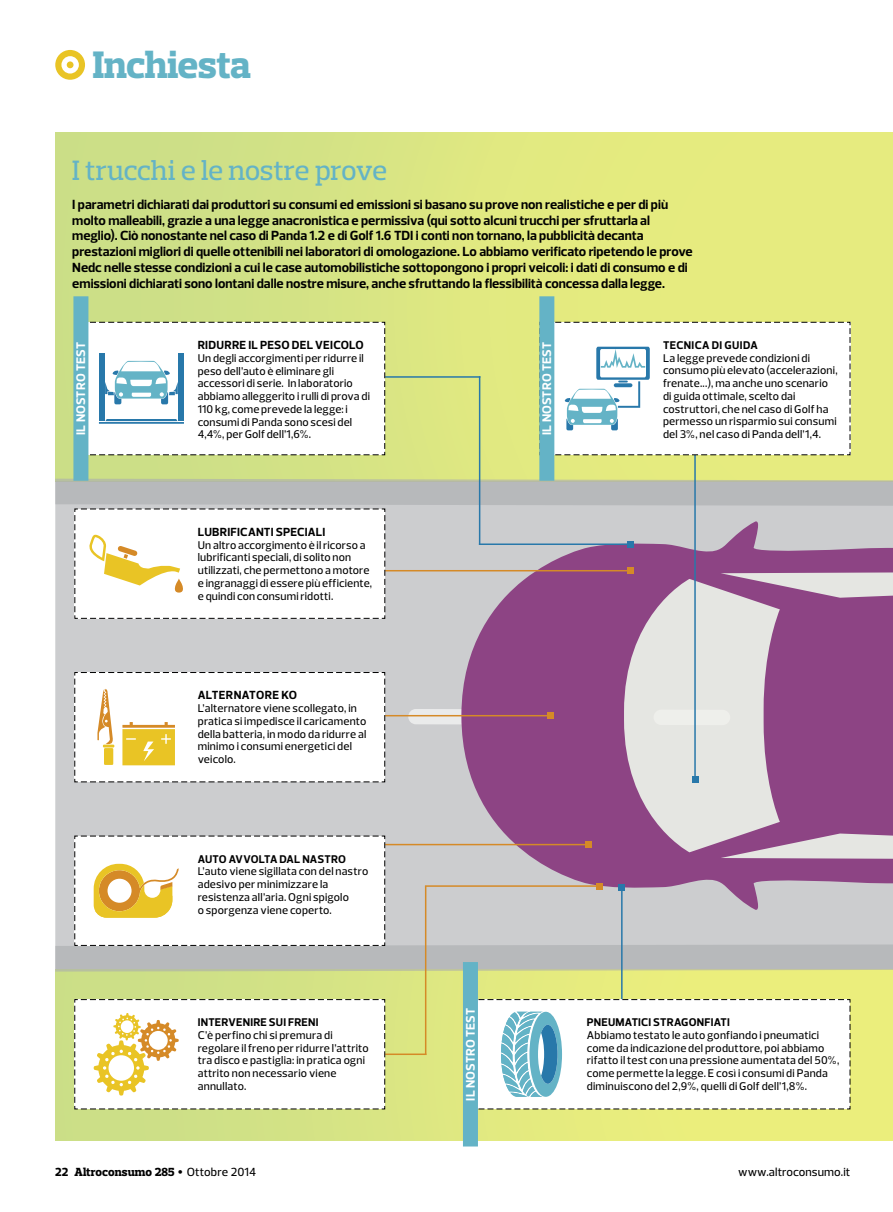
<style>
.page{position:relative;width:893px;height:1212px;background:#fff}
.page>*{position:absolute;margin:0;border:0;box-sizing:border-box;transform-origin:0 0}
.t1{font:800 39px "Prelo Slab";letter-spacing:-.005em;color:#64b3c6}
.i_BOX_titolo_parente{font:500 28.5px "Prelo Slab";letter-spacing:-.015em;color:#64b3c6}
.i_BOX_Intro{font:700 13.5px/15.8px "Prelo";color:#000}
.i_BOX_titolo_BLU_sma{font:700 12.75px "Prelo";letter-spacing:.005em;color:#fff}
.TAB_Subhead{font:700 12px "Prelo";letter-spacing:.015em;color:#000}
.i_TXT_www_pag_sx{font:800 12px "Prelo Slab";letter-spacing:.005em;color:#000}
.t2{font:500 12px "Prelo";letter-spacing:.005em;color:#000}
.TAB_Body{font:500 11.4px/12.8px "Prelo";letter-spacing:.015em;color:#000}
.TAB_Body-2{font:700 11.4px "Prelo";letter-spacing:.015em;color:#000}
.TAB_Body-3{font:700 11.4px "Prelo";letter-spacing:.035em;color:#000}
.s1{font-family:"Prelo"}
.s2{font-family:"Publico Text";font-weight:400}
.s3{font-family:"Prelo";font-weight:500}
</style>
<div class="page">
<div style="left:55px;top:133px;width:838px;height:348px;background:linear-gradient(to right,#cade87,#ecee7d)"></div>
<div style="left:55px;top:969px;width:838px;height:172px;background:linear-gradient(to right,#c9dd89,#f2f17a)"></div>
<div style="left:55px;top:481px;width:838px;height:488px;background:#cccdcf"></div>
<svg style="left:408px;top:709px;width:53px;height:15px"></svg>
<svg style="left:461px;top:619px;width:432px;height:216px;background:#aa7aa3"></svg>
<svg style="left:478px;top:999px;width:373px;height:111px"></svg>
<hr style="left:694px;top:432px;width:2px;height:347px;background:#2878aa">
<svg style="left:692px;top:776px;width:6px;height:6px"></svg>
<hr style="left:479px;top:376px;width:1px;height:169px;background:#2878aa">
<hr style="left:385px;top:376px;width:95px;height:2px;background:#2878aa">
<hr style="left:425px;top:886px;width:1px;height:169px;background:#d58a27">
<hr style="left:385px;top:1053px;width:41px;height:2px;background:#d58a27">
<hr style="left:385px;top:715px;width:166px;height:1px;background:#d58a27">
<svg style="left:531px;top:709px;width:77px;height:16px"></svg>
<hr style="left:621px;top:887px;width:2px;height:112px;background:#2878aa">
<svg style="left:74px;top:672px;width:311px;height:111px;background:#f8f5eb"></svg>
<svg style="left:74px;top:999px;width:311px;height:111px"></svg>
<svg style="left:55px;top:479px;width:838px;height:140px"></svg>
<svg style="left:55px;top:835px;width:838px;height:136px"></svg>
<div style="left:108px;top:879px;width:24px;height:24px;background:#fff;border-radius:50%"></div>
<div style="left:539px;top:296px;width:15px;height:185px;background:#64b3c6"></div>
<div style="left:463px;top:962px;width:15px;height:184px;background:#64b3c6"></div>
<div style="left:73px;top:296px;width:15px;height:185px;background:#64b3c6"></div>
<svg style="left:554px;top:322px;width:297px;height:133px"></svg>
<svg style="left:88px;top:322px;width:297px;height:133px"></svg>
<svg style="left:55px;top:50px;width:30px;height:30px"></svg>
<h1 class="t1" style="left:93px;top:41px;width:160px">Inchiesta</h1>
<p class="i_BOX_titolo_parente" style="left:72px;top:153px;width:316px">I trucchi e le nostre prove</p>
<p class="i_BOX_Intro" style="left:72px;top:197px;width:622px">I parametri dichiarati dai produttori su consumi ed emissioni si basano su prove non realistiche e per di più molto malleabili, grazie a una legge anacronistica e permissiva (qui sotto alcuni trucchi per sfruttarla al meglio). Ciò nonostante nel caso di Panda 1.2 e di Golf 1.6 TDI i conti non tornano, la pubblicità decanta prestazioni migliori di quelle ottenibili nei laboratori di omologazione. Lo abbiamo verificato ripetendo le prove Nedc nelle stesse condizioni a cui le case automobilistiche sottopongono i propri veicoli: i dati di consumo e di emissioni dichiarati sono lontani dalle nostre misure, anche sfruttando la flessibilità concessa dalla legge.</p>
<p class="i_BOX_titolo_BLU_sma" style="left:73px;top:435px;width:95px;rotate:-90deg">IL NOSTRO TEST</p>
<p class="TAB_Subhead" style="left:198px;top:338px;width:168px">RIDURRE IL PESO DEL VEICOLO</p>
<p class="TAB_Body" style="left:198px;top:352px;width:174px">Un degli accorgimenti per ridurre il peso dell’auto è eliminare gli accessori di serie. In laboratorio abbiamo alleggerito i rulli di prova di<br>110 kg, come prevede la legge: i consumi di Panda sono scesi del<br>4,4%, per Golf dell’1,6%.</p>
<p class="TAB_Subhead" style="left:198px;top:524px;width:129px">LUBRIFICANTI SPECIALI</p>
<p class="TAB_Body" style="left:198px;top:538px;width:176px">Un altro accorgimento è il ricorso a lubrificanti speciali, di solito non utilizzati, che permettono a motore e ingranaggi di essere più efficiente, e quindi con consumi ridotti.</p>
<p class="TAB_Subhead" style="left:198px;top:688px;width:101px">ALTERNATORE KO</p>
<p class="TAB_Body" style="left:198px;top:702px;width:170px">L’alternatore viene scollegato, in pratica si impedisce il caricamento della batteria, in modo da ridurre al minimo i consumi energetici del veicolo.</p>
<p class="TAB_Body-2" style="left:198px;top:852px;width:150px">AUTO AVVOLTA DAL NASTRO</p>
<p class="TAB_Body" style="left:198px;top:865px;width:172px">L’auto viene sigillata con del nastro adesivo per minimizzare la resistenza all’aria. Ogni spigolo<br>o sporgenza viene coperto.</p>
<p class="TAB_Body-2" style="left:198px;top:1015px;width:122px">INTERVENIRE SUI FRENI</p>
<p class="TAB_Body" style="left:198px;top:1029px;width:173px">C’è perfino chi si premura di regolare il freno per ridurre l’attrito tra disco e pastiglia: in pratica ogni attrito non necessario viene annullato.</p>
<p class="i_BOX_titolo_BLU_sma" style="left:539px;top:435px;width:95px;rotate:-90deg">IL NOSTRO TEST</p>
<p class="TAB_Body-3" style="left:663px;top:338px;width:96px">TECNICA DI GUIDA</p>
<p class="TAB_Body" style="left:663px;top:351px;width:176px">La legge prevede condizioni di consumo più elevato (accelerazioni, frenate...), ma anche uno scenario di guida ottimale, scelto dai costruttori, che nel caso di Golf ha permesso un risparmio sui consumi del 3%, nel caso di Panda dell’1,4.</p>
<p class="i_BOX_titolo_BLU_sma" style="left:463px;top:1101px;width:95px;rotate:-90deg">IL NOSTRO TEST</p>
<p class="TAB_Body-2" style="left:587px;top:1015px;width:144px">PNEUMATICI STRAGONFIATI</p>
<p class="TAB_Body" style="left:587px;top:1029px;width:254px">Abbiamo testato le auto gonfiando i pneumatici come da indicazione del produttore, poi abbiamo rifatto il test con una pressione aumentata del 50%, come permette la legge. E così i consumi di Panda diminuiscono del 2,9%, quelli di Golf dell’1,8%.</p>
<p class="i_TXT_www_pag_sx" style="left:55px;top:1164px;width:202px"><span class="s1">22</span> Altroconsumo 285 <span class="s2">•</span> <span class="s3">Ottobre 2014</span></p>
<p class="t2" style="left:738px;top:1164px;width:114px">www.altroconsumo.it</p>
</div>
